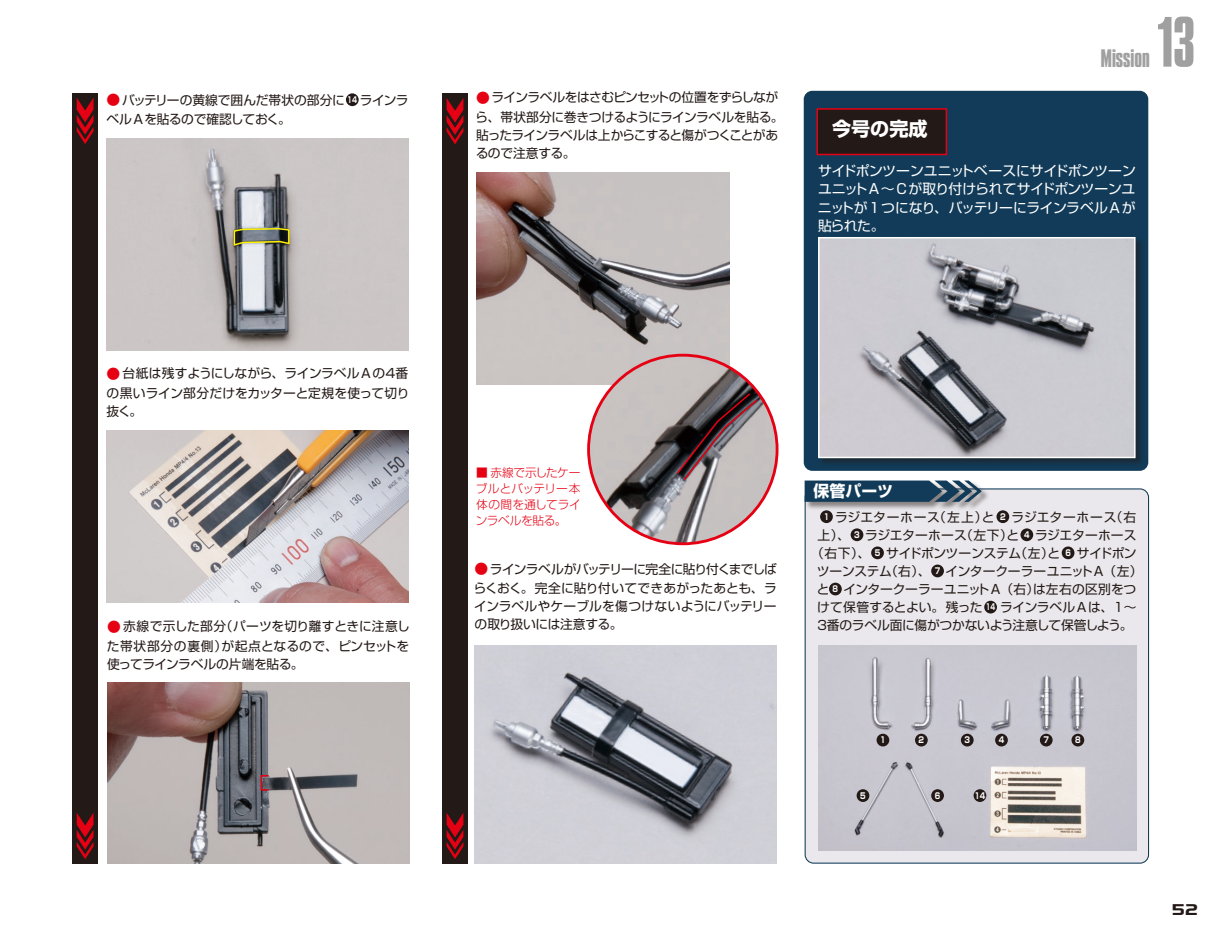
<style>
.page{position:relative;width:1212px;height:936px;background:#fff}
.page>*{position:absolute;margin:0;border:0;box-sizing:border-box;transform-origin:0 0}
.t1{font:61.05px "Press Gothic";color:#a0a0a1}
.t2{font:21.75px "Press Gothic";color:#a0a0a1}
.t3{font:700 19.2px "Shin Go Pro";color:#fff}
.t4{font:700 15.9px "Shin Go Pro";color:#fff}
.t5{font:13.8px/18.1px "Shin Go Pro";letter-spacing:-.03em;color:#fff;text-align:justify}
.t6{font:700 13.2px "Ro G San Srf Std";color:#231916;scale:1.25 1}
.t7{font:12.75px/18px "Shin Go Pro";letter-spacing:-.02em;color:#231916}
.t8{font:12.75px/19.6px "Shin Go Pro";letter-spacing:-.04em;color:#231916}
.t9{font:12.75px/19.6px "Shin Go Pro";letter-spacing:.01em;color:#231916}
.t10{font:12.75px/18px "Shin Go Pro";letter-spacing:-.05em;color:#231916}
.t11{font:300 11.7px/15.9px "Shin Go Pro";letter-spacing:-.02em;color:#e60013;text-align:justify}
.t12{font:700 8.55px "Shin Go Pro";color:#fff;scale:.8 1}
.s1{font-size:13.8px;color:#e60013}
.s2{font-weight:700;font-size:8.55px;color:#fff}
</style>
<div class="page">
<img style="left:106px;top:138px;width:302px;height:212px">
<img style="left:106px;top:430px;width:302px;height:172px">
<div style="left:346px;top:93px;width:13px;height:13px;background:#231916;border-radius:50%"></div>
<div style="left:72px;top:93px;width:26px;height:770px;background:#231916"></div>
<svg style="left:77px;top:813px;width:17px;height:46px"></svg>
<svg style="left:77px;top:98px;width:17px;height:46px"></svg>
<div style="left:442px;top:94px;width:26px;height:769px;background:#231916"></div>
<svg style="left:447px;top:98px;width:16px;height:46px"></svg>
<img style="left:476px;top:172px;width:253px;height:212px">
<div style="left:804px;top:91px;width:344px;height:380px;background:#113b58;border-radius:9px"></div>
<div style="left:817px;top:109px;width:129px;height:45px;background:#231916"></div>
<div style="left:816px;top:108px;width:131px;height:47px;border:2px solid #e60013"></div>
<div style="left:818px;top:236px;width:326px;height:231px;background:#231916;opacity:.5"></div>
<img style="left:820px;top:239px;width:313px;height:217px">
<div style="left:818px;top:237px;width:317px;height:221px;border:1px solid #fff"></div>
<svg style="left:233px;top:227px;width:57px;height:20px"></svg>
<img style="left:107px;top:682px;width:302px;height:181px">
<div style="left:261px;top:775px;width:8px;height:15px;border:2px solid #e60013"></div>
<img style="left:475px;top:645px;width:301px;height:218px">
<div style="left:805px;top:489px;width:343px;height:374px;background:#eae8ec;border-radius:9px"></div>
<div style="left:804px;top:480px;width:186px;height:30px;background:#231916;opacity:.5"></div>
<svg style="left:805px;top:480px;width:177px;height:22px"></svg>
<div style="left:820px;top:510px;width:13px;height:13px;background:#231916;border-radius:50%"></div>
<div style="left:996px;top:510px;width:13px;height:13px;background:#231916;border-radius:50%"></div>
<div style="left:851px;top:528px;width:12px;height:13px;background:#231916;border-radius:50%"></div>
<div style="left:1020px;top:528px;width:13px;height:13px;background:#231916;border-radius:50%"></div>
<div style="left:871px;top:546px;width:13px;height:13px;background:#231916;border-radius:50%"></div>
<div style="left:1062px;top:546px;width:12px;height:13px;background:#231916;border-radius:50%"></div>
<div style="left:931px;top:564px;width:13px;height:13px;background:#231916;border-radius:50%"></div>
<div style="left:829px;top:582px;width:13px;height:13px;background:#231916;border-radius:50%"></div>
<div style="left:984px;top:600px;width:13px;height:13px;background:#231916;border-radius:50%"></div>
<img style="left:819px;top:645px;width:317px;height:205px">
<svg style="left:447px;top:813px;width:16px;height:46px"></svg>
<img style="left:588px;top:355px;width:189px;height:188px;border-radius:94px">
<svg style="left:675px;top:392px;width:84px;height:89px"></svg>
<div style="left:876px;top:733px;width:13px;height:13px;background:#231916;border-radius:50%"></div>
<div style="left:973px;top:789px;width:13px;height:12px;background:#231916;border-radius:50%"></div>
<div style="left:915px;top:733px;width:13px;height:13px;background:#231916;border-radius:50%"></div>
<div style="left:961px;top:733px;width:12px;height:13px;background:#231916;border-radius:50%"></div>
<div style="left:995px;top:733px;width:13px;height:13px;background:#231916;border-radius:50%"></div>
<div style="left:856px;top:789px;width:13px;height:12px;background:#231916;border-radius:50%"></div>
<div style="left:931px;top:789px;width:13px;height:12px;background:#231916;border-radius:50%"></div>
<div style="left:1040px;top:733px;width:12px;height:13px;background:#231916;border-radius:50%"></div>
<div style="left:1071px;top:733px;width:13px;height:13px;background:#231916;border-radius:50%"></div>
<p class="t7" style="left:106px;top:88px;width:304px;line-height:19.6px"><span class="s1">●</span>バッテリーの黄線で囲んだ帯状の部分に <span class="s2">14</span> ラインラベルAを貼るので確認しておく。</p>
<p class="t8" style="left:475px;top:86px;width:310px"><span class="s1">●</span> ラインラベルをはさむピンセットの位置をずらしながら、帯状部分に巻きつけるようにラインラベルを貼る。</p>
<p class="t10" style="left:476px;top:124px;width:304px">貼ったラインラベルは上からこすると傷がつくことがあるので注意する。</p>
<h2 class="t2" style="left:1101px;top:44px;width:50px">Mission</h2>
<h1 class="t1" style="left:1157px;top:3px;width:39px">13</h1>
<h3 class="t3" style="left:832px;top:113px;width:97px">今号の完成</h3>
<p class="t5" style="left:818px;top:160px;width:319px">サイドポンツーンユニットベースにサイドポンツーンユニットA〜Cが取り付けられてサイドポンツーンユニットが1つになり、バッテリーにラインラベルAが貼られた。</p>
<p class="t7" style="left:106px;top:362px;width:305px;line-height:19.6px"><span class="s1">●</span> 台紙は残すようにしながら、ラインラベルAの４番の黒いライン部分だけをカッターと定規を使って切り</p>
<p class="t7" style="left:106px;top:401px;width:37px">抜く。</p>
<p class="t9" style="left:107px;top:614px;width:304px"><span class="s1">●</span> 赤線で示した部分（パーツを切り離すときに注意した帯状部分の裏側）が起点となるので、ピンセットを</p>
<p class="t7" style="left:107px;top:653px;width:198px">使ってラインラベルの片端を貼る。</p>
<p class="t11" style="left:476px;top:463px;width:107px">■ 赤線で示したケーブルとバッテリー本体の間を通してラインラベルを貼る。</p>
<p class="t8" style="left:473px;top:557px;width:305px"><span class="s1">●</span> ラインラベルがバッテリーに完全に貼り付くまでしばらくおく。完全に貼り付いてできあがったあとも、ラ</p>
<p class="t7" style="left:474px;top:596px;width:304px">インラベルやケーブルを傷つけないようにバッテリーの取り扱いには注意する。</p>
<p class="t4" style="left:814px;top:478px;width:81px">保管パーツ</p>
<p class="t7" style="left:811px;top:506px;width:333px;text-align:center"><span class="s2">1</span> ラジエターホース（左上）と <span class="s2">2</span> ラジエターホース（右<br>上）、 <span class="s2">3</span> ラジエターホース（左下）と <span class="s2">4</span> ラジエターホース（右下）、 <span class="s2">5</span> サイドポンツーンステム（左）と <span class="s2">6</span> サイドポンツーンステム（右）、 <span class="s2">7</span> インタークーラーユニットA（左）と <span class="s2">8</span> インタークーラーユニットA（右）は左右の区別をつけて保管するとよい。残った <span class="s2">14</span> ラインラベルAは、１〜<br>３番のラベル面に傷がつかないよう注意して保管しよう。</p>
<p class="t12" style="left:880px;top:733px;width:8px">1</p>
<p class="t12" style="left:918px;top:733px;width:8px">2</p>
<p class="t12" style="left:964px;top:733px;width:8px">3</p>
<p class="t12" style="left:999px;top:733px;width:8px">4</p>
<p class="t12" style="left:860px;top:788px;width:8px">5</p>
<p class="t12" style="left:935px;top:788px;width:8px">6</p>
<p class="t12" style="left:974px;top:788px;width:15px">14</p>
<p class="t12" style="left:1043px;top:733px;width:8px">7</p>
<p class="t12" style="left:1075px;top:733px;width:8px">8</p>
<p class="t6" style="left:1172px;top:900px;width:23px">52</p>
</div>
